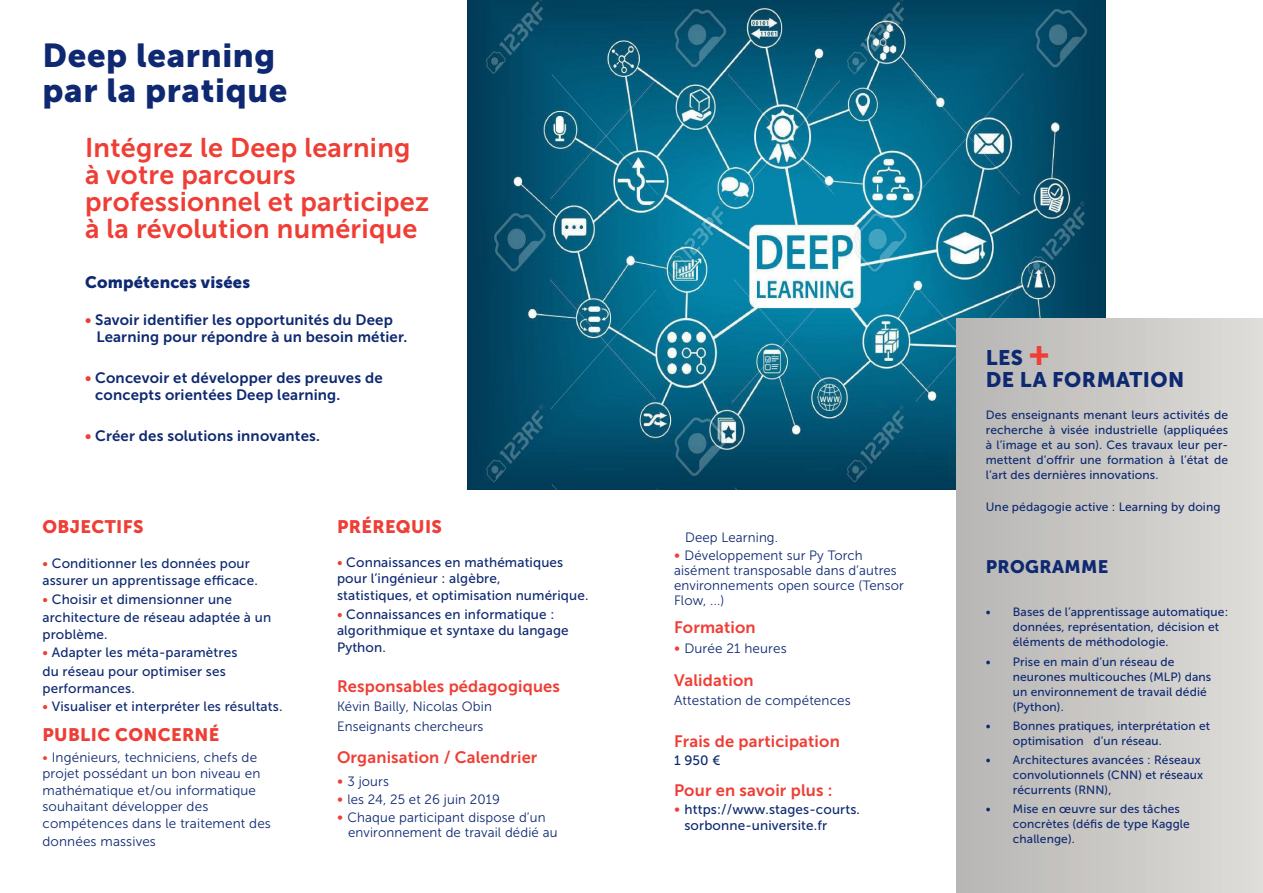
<style>
.page{position:relative;width:1263px;height:893px;background:#fff}
.page>*{position:absolute;margin:0;border:0;box-sizing:border-box;transform-origin:0 0}
.t1{font:33px "Museo Sans 900";letter-spacing:.02em;color:#0e2971}
.t2{font:27px/27px "Museo Sans 700";letter-spacing:.01em;color:#ee3e35}
.t3{font:21px/22.5px "Museo Sans 900";letter-spacing:.02em;color:#0e2971}
.t4{font:18px "Museo Sans 900";letter-spacing:.02em;color:#ee3e35}
.t5{font:18px "Museo Sans 900";letter-spacing:.02em;color:#0e2971}
.t6{font:16.5px "Museo Sans 700";letter-spacing:.01em;color:#ee3e35}
.t7{font:16.5px "Museo Sans 900";letter-spacing:.01em;color:#0e2971}
.t8{font:15px/16.5px "Museo Sans 700";letter-spacing:.01em;color:#0e2971}
.t9{font:13.5px/16.5px "Museo Sans 500";letter-spacing:.01em;color:#0e2971}
.t10{font:13.5px/16.5px "Museo Sans 300";letter-spacing:.01em;color:#0e2971}
.t11{font:12px/15px "Museo Sans 500";letter-spacing:.01em;color:#0e2971}
.s1{color:#ee3e35}
.s2{font-size:15.15px;color:#ee3e35}
.s3{font-family:"Museo Sans 300";font-size:15.15px;color:#ee3e35}
.s4{font-size:33px;color:#ee3e35}
</style>
<div class="page">
<img style="left:468px;top:0;width:638px;height:489px">
<div style="left:957px;top:319px;width:306px;height:574px;background:linear-gradient(to right,#b6b5b3,#dfddd8)"></div>
<p class="t1" style="left:43px;top:37px;width:234px">Deep learning</p>
<p class="t1" style="left:43px;top:71px;width:246px">par la pratique</p>
<p class="t2" style="left:85px;top:134px;width:346px">Intégrez le Deep learning à votre parcours professionnel et participez à la révolution numérique</p>
<p class="t7" style="left:85px;top:273px;width:167px">Compétences visées</p>
<p class="t8" style="left:96px;top:312px;width:313px;text-indent:-11px"><span class="s1">•</span> Savoir identifier les opportunités du Deep<br>Learning pour répondre à un besoin métier.</p>
<p class="t8" style="left:95px;top:370px;width:289px;text-indent:-10px"><span class="s1">•</span> Concevoir et développer des preuves de concepts orientées Deep learning.</p>
<p class="t8" style="left:85px;top:428px;width:236px"><span class="s1">•</span> Créer des solutions innovantes.</p>
<p class="t4" style="left:43px;top:517px;width:102px">OBJECTIFS</p>
<p class="t9" style="left:43px;top:556px;width:217px"><span class="s1">•</span> Conditionner les données pour assurer un apprentissage efficace.</p>
<p class="t9" style="left:43px;top:591px;width:191px"><span class="s1">•</span> Choisir et dimensionner une</p>
<p class="t9" style="left:43px;top:609px;width:230px">architecture de réseau adaptée à un problème.</p>
<p class="t9" style="left:43px;top:644px;width:196px"><span class="s1">•</span> Adapter les méta-paramètres</p>
<p class="t9" style="left:43px;top:663px;width:185px">du réseau pour optimiser ses performances.</p>
<p class="t9" style="left:43px;top:698px;width:241px"><span class="s1">•</span> Visualiser et interpréter les résultats.</p>
<p class="t4" style="left:43px;top:725px;width:178px">PUBLIC CONCERNÉ</p>
<p class="t10" style="left:43px;top:749px;width:230px"><span class="s1">•</span> Ingénieurs, techniciens, chefs de projet possédant un bon niveau en mathématique et/ou informatique souhaitant développer des compétences dans le traitement des</p>
<p class="t10" style="left:43px;top:833px;width:115px">données massives</p>
<p class="t4" style="left:337px;top:517px;width:106px">PRÉREQUIS</p>
<p class="t9" style="left:337px;top:554px;width:253px"><span class="s1">•</span> Connaissances en mathématiques pour l’ingénieur : algèbre,<br>statistiques, et optimisation numérique.</p>
<p class="t9" style="left:337px;top:606px;width:233px"><span class="s1">•</span> Connaissances en informatique : algorithmique et syntaxe du langage<br>Python.</p>
<p class="t6" style="left:337px;top:677px;width:224px">Responsables pédagogiques</p>
<p class="t10" style="left:337px;top:699px;width:156px">Kévin Bailly, Nicolas Obin</p>
<p class="t10" style="left:337px;top:718px;width:148px">Enseignants chercheurs</p>
<p class="t6" style="left:337px;top:748px;width:202px">Organisation / Calendrier</p>
<p class="t10" style="left:337px;top:773px;width:53px"><span class="s2">•</span> 3 jours</p>
<p class="t10" style="left:337px;top:791px;width:165px"><span class="s2">•</span> les 24, 25 et 26 juin 2019</p>
<p class="t10" style="left:348px;top:810px;width:211px;line-height:15px;text-indent:-11px"><span class="s2">•</span> Chaque participant dispose d’un environnement de travail dédié au</p>
<p class="t10" style="left:685px;top:529px;width:94px">Deep Learning.</p>
<p class="t10" style="left:674px;top:548px;width:231px;line-height:15px"><span class="s2">•</span> Développement sur Py Torch aisément transposable dans d’autres environnements open source (Tensor<br>Flow, ...)</p>
<p class="t6" style="left:674px;top:618px;width:83px">Formation</p>
<p class="t10" style="left:674px;top:641px;width:114px"><span class="s2">•</span> Durée 21 heures</p>
<p class="t6" style="left:674px;top:671px;width:81px">Validation</p>
<p class="t10" style="left:674px;top:692px;width:178px">Attestation de compétences</p>
<p class="t6" style="left:674px;top:732px;width:167px">Frais de participation</p>
<p class="t9" style="left:674px;top:752px;width:48px">1 950 €</p>
<p class="t6" style="left:674px;top:781px;width:160px">Pour en savoir plus :</p>
<p class="t9" style="left:684px;top:801px;width:177px;text-indent:-10px"><span class="s3">•</span> https://www.stages-courts. sorbonne-universite.fr</p>
<p class="t3" style="left:986px;top:346px;width:200px">LES <span class="s4">+<br></span>DE LA FORMATION</p>
<p class="t11" style="left:986px;top:408px;width:244px;text-align:justify">Des enseignants menant leurs activités de recherche à visée industrielle (appliquées à l’image et au son). Ces travaux leur per&shy;mettent d’offrir une formation à l’état de l’art des dernières innovations.</p>
<p class="t11" style="left:986px;top:500px;width:236px">Une pédagogie active : Learning by doing</p>
<p class="t5" style="left:986px;top:557px;width:124px">PROGRAMME</p>
<p class="t11" style="left:1013px;top:605px;width:217px;text-indent:-27px">• Bases de l’apprentissage automatique: données, représentation, décision et éléments de méthodologie.</p>
<p class="t11" style="left:1013px;top:654px;width:200px;text-indent:-27px">• Prise en main d’un réseau de neurones multicouches (MLP) dans un environnement de travail dédié (Python).</p>
<p class="t11" style="left:1013px;top:718px;width:199px;text-indent:-27px">• Bonnes pratiques, interprétation et optimisation d’un réseau.</p>
<p class="t11" style="left:1013px;top:752px;width:192px;text-indent:-27px">• Architectures avancées : Réseaux convolutionnels (CNN) et réseaux récurrents (RNN),</p>
<p class="t11" style="left:1013px;top:802px;width:179px;text-indent:-27px">• Mise en œuvre sur des tâches concrètes (défis de type Kaggle challenge).</p>
</div>
